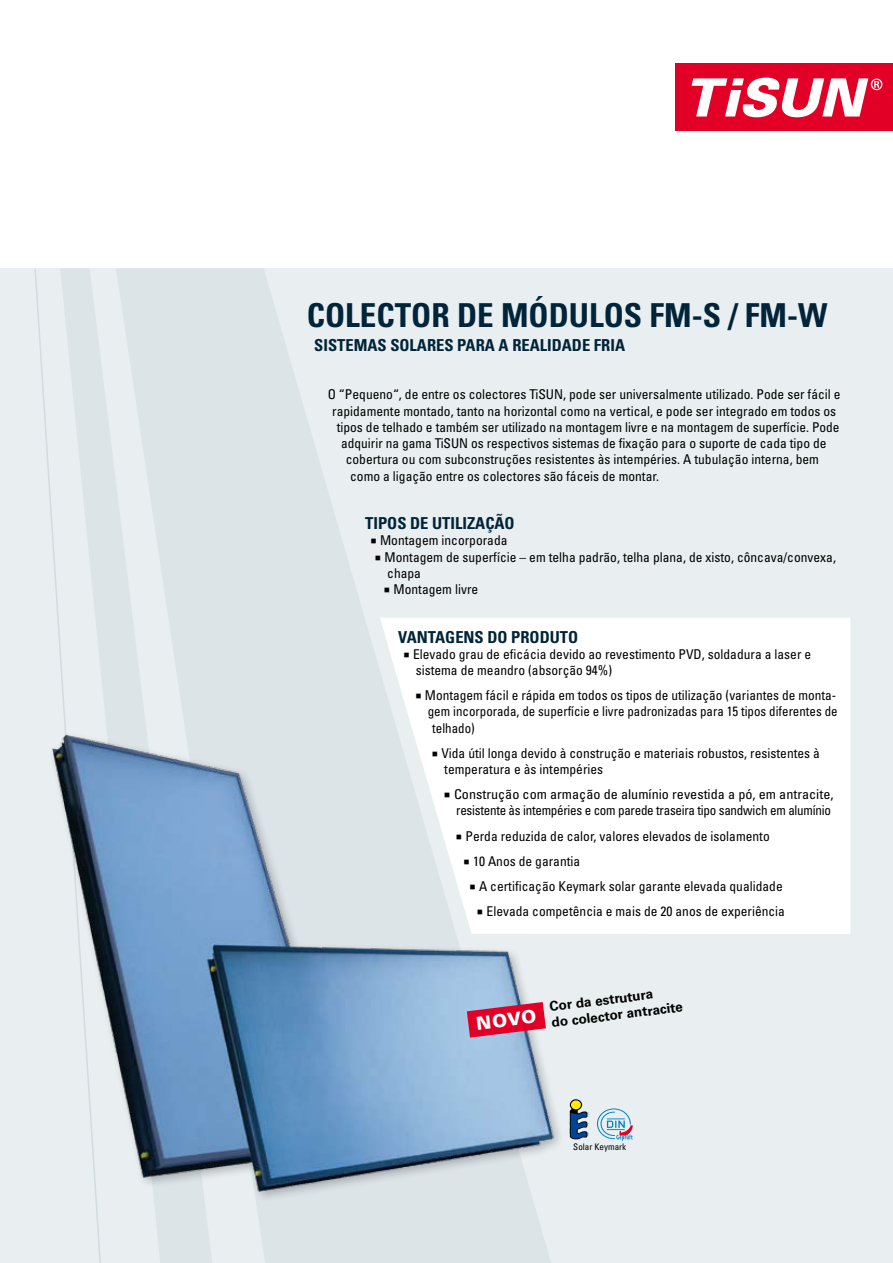
<style>
.page{position:relative;width:893px;height:1263px;background:#fff}
.page>*{position:absolute;margin:0;border:0;box-sizing:border-box;transform-origin:0 0}
.t1{font:700 condensed 33px "Univers LT Pro";color:#002439}
.t2{font:900 18px "Univers LT Pro 75";color:#fff}
.t3{font:700 condensed 16.5px "Univers LT Pro";color:#002439}
.t4{font:condensed 13.5px/16.2px "Univers LT Pro";color:#000}
.t5{font:condensed 13.5px/16.2px "Univers LT Pro";letter-spacing:-.02em;color:#000;text-align:right;scale:1.05 1}
.t6{font:700 13.5px/16.2px "Univers LT Pro 65";color:#000}
.t7{font:condensed 13.5px "Univers LT Pro";color:#000;scale:.96 1}
.t8{font:condensed 9.15px "Univers LT Pro";color:#000}
.s1{font-family:"Lucida Grande";font-stretch:normal}
</style>
<div class="page">
<div style="left:0;top:269px;width:893px;height:994px;background:#e9eef0"></div>
<svg style="left:212px;top:269px;width:339px;height:994px"></svg>
<svg style="left:34px;top:268px;width:69px;height:385px"></svg>
<svg style="left:60px;top:269px;width:152px;height:994px;fill:#dde4e8"></svg>
<div style="left:675px;top:64px;width:218px;height:67px;background:#e20026"></div>
<svg style="left:692px;top:78px;width:190px;height:39px"></svg>
<div style="left:380px;top:618px;width:470px;height:316px;background:#fff"></div>
<img style="left:52px;top:723px;width:559px;height:481px">
<svg style="left:467px;top:1002px;width:79px;height:35px;background:#d43557"></svg>
<svg style="left:570px;top:1099px;width:18px;height:40px"></svg>
<svg style="left:597px;top:1108px;width:36px;height:33px"></svg>
<h1 class="t1" style="left:307px;top:295px;width:522px">COLECTOR DE MÓDULOS FM-S / FM-W</h1>
<p class="t3" style="left:314px;top:335px;width:25px">SISTEM</p>
<p class="t3" style="left:367px;top:335px;width:69px">AS SOLARES</p>
<p class="t3" style="left:457px;top:335px;width:169px">PARA A REALIDADE FRIA</p>
<p class="t4" style="left:328px;top:386px;width:514px">O “Pequeno“, de entre os colectores TiSUN, pode ser universalmente utilizado. Pode ser fácil e</p>
<p class="t4" style="left:332px;top:403px;width:505px">rapidamente montado, tanto na horizontal como na vertical, e pode ser integrado em todos os</p>
<p class="t4" style="left:337px;top:419px;width:504px">tipos de telhado e também ser utilizado na montagem livre e na montagem de superfície. Pode</p>
<p class="t4" style="left:341px;top:435px;width:487px">adquirir na gama TiSUN os respectivos sistemas de fixação para o suporte de cada tipo de</p>
<p class="t4" style="left:346px;top:451px;width:475px">cobertura ou com subconstruções resistentes às intempéries. A tubulação interna, bem</p>
<p class="t4" style="left:350px;top:467px;width:310px">como a ligação entre os colectores são fáceis de montar.</p>
<p class="t3" style="left:365px;top:513px;width:149px">TIPOS DE UTILIZAÇÃO</p>
<p class="t4" style="left:370px;top:532px;width:139px"><span class="s1">■</span> Montagem incorporada</p>
<p class="t4" style="left:387px;top:548px;width:450px;text-indent:-13px"><span class="s1">■</span> Montagem de superfície – em telha padrão, telha plana, de xisto, côncava/convexa, chapa</p>
<p class="t4" style="left:383px;top:581px;width:97px"><span class="s1">■</span> Montagem livre</p>
<p class="t3" style="left:398px;top:626px;width:181px">VANTAGENS DO PRODUTO</p>
<p class="t4" style="left:416px;top:646px;width:397px;text-indent:-13px"><span class="s1">■</span> Elevado grau de eficácia devido ao revestimento PVD, soldadura a laser e sistema de meandro (absorção 94%)</p>
<p class="t4" style="left:415px;top:687px;width:423px"><span class="s1">■</span> Montagem fácil e rápida em todos os tipos de utilização (variantes de monta-</p>
<p class="t4" style="left:428px;top:703px;width:411px">gem incorporada, de superfície e livre padronizadas para 15 tipos diferentes de</p>
<p class="t7" style="left:432px;top:719px;width:46px">telhado)</p>
<p class="t4" style="left:444px;top:745px;width:377px;text-indent:-13px"><span class="s1">■</span> Vida útil longa devido à construção e materiais robustos, resistentes à temperatura e às intempéries</p>
<p class="t5" style="left:443px;top:786px;width:373px"><span class="s1">■</span> Construção com armação de alumínio revestida a pó, em antracite, resistente às intempéries e com parede traseira tipo sandwich em alumínio</p>
<p class="t4" style="left:455px;top:827px;width:316px"><span class="s1">■</span> Perda reduzida de calor, valores elevados de isolamento</p>
<p class="t4" style="left:463px;top:853px;width:119px"><span class="s1">■</span> 10 Anos de garantia</p>
<p class="t4" style="left:469px;top:878px;width:315px"><span class="s1">■</span> A certificação Keymark solar garante elevada qualidade</p>
<p class="t4" style="left:476px;top:903px;width:310px"><span class="s1">■</span> Elevada competência e mais de 20 anos de experiência</p>
<h2 class="t2" style="left:475px;top:1012px;width:62px;rotate:-7deg">NOVO</h2>
<p class="t6" style="left:549px;top:998px;width:133px;rotate:-7deg">Cor da estrutura<br>do colector antracite</p>
<p class="t8" style="left:573px;top:1140px;width:55px">Solar Keymark</p>
</div>
